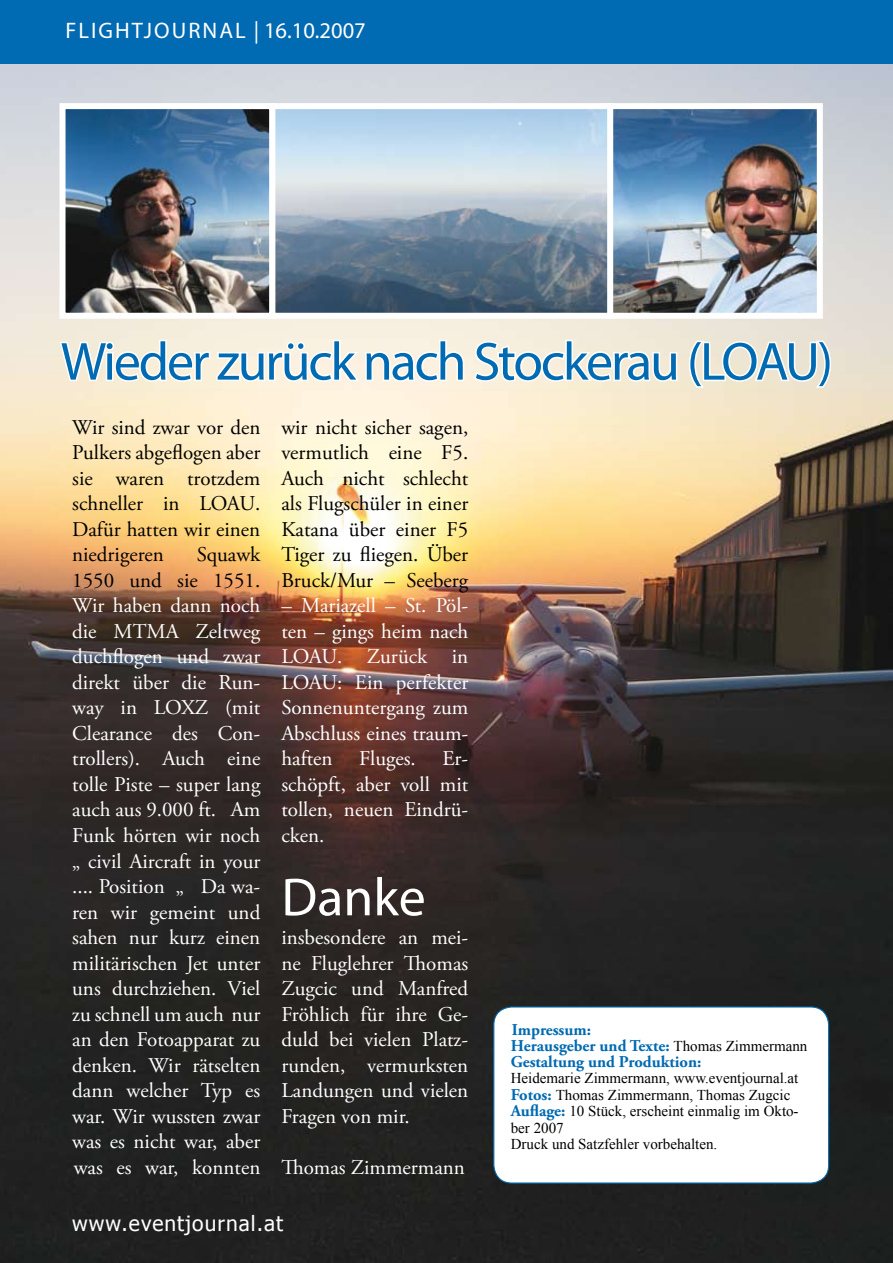
<style>
.page{position:relative;width:893px;height:1263px;background:#fff}
.page>*{position:absolute;margin:0;border:0;box-sizing:border-box;transform-origin:0 0}
.t1{font:54px "Myriad Pro";letter-spacing:-.04em;color:#006ab2}
.t2{font:54px "Myriad Pro";color:#fff}
.t3{font:22.5px "Myriad Pro";letter-spacing:.09em;color:#fff}
.t4{font:21px/25.5px "Adobe Garamond Pro";color:#fff;text-align:justify}
.t5{font:21px/25.5px "Adobe Garamond Pro";color:#000;text-align:justify}
.t6{font:21px "Tahoma";letter-spacing:.05em;color:#fff}
.t7{font:700 16.5px/16.2px "Adobe Garamond Pro";color:#006ab2}
.t8{font:15px/16.5px "Times New Roman";color:#000}
.s1{font-family:"Times New Roman";font-weight:400;font-size:15px;color:#000}
.s2{font-family:"Adobe Garamond Pro";font-weight:700;font-size:16.5px;color:#006ab2}
</style>
<div class="page">
<img style="left:0;top:64px;width:893px;height:1199px">
<div style="left:494px;top:1007px;width:335px;height:176px;background:#fff;border-radius:18px"></div>
<div style="left:493px;top:1006px;width:336px;height:177px;border:1px solid #006ab2;border-radius:18px"></div>
<img style="left:276px;top:110px;width:331px;height:202px">
<div style="left:269px;top:103px;width:345px;height:216px;border:6px solid #fff"></div>
<img style="left:614px;top:110px;width:202px;height:202px">
<div style="left:607px;top:103px;width:216px;height:216px;border:6px solid #fff"></div>
<img style="left:67px;top:110px;width:201px;height:202px">
<div style="left:60px;top:103px;width:215px;height:216px;border:6px solid #fff"></div>
<div style="left:0;top:0;width:893px;height:64px;background:#006ab2"></div>
<svg style="left:58px;top:338px;width:408px;height:45px"></svg>
<svg style="left:472px;top:338px;width:207px;height:45px"></svg>
<svg style="left:687px;top:338px;width:146px;height:52px"></svg>
<p class="t3" style="left:65px;top:17px;width:302px">FlIGHTJournal | 16.10.2007</p>
<h1 class="t1" style="left:61px;top:328px;width:669px">Wieder zurück nach Stockerau (LOAU</h1>
<h1 class="t1" style="left:818px;top:328px;width:17px">)</h1>
<p class="t5" style="left:72px;top:415px;width:190px">Wir sind zwar vor den Pulkers abgeflogen aber sie waren trotzdem schneller in LOAU.<br>Dafür hatten wir einen niedrigeren</p>
<p class="t5" style="left:281px;top:415px;width:188px">wir nicht sicher sagen, vermutlich eine F5.<br>Auch nicht schlecht als Flugschüler in einer Katana über einer F5<br>Tiger zu fliegen. Über Bruck/Mur – Seeberg</p>
<p class="t4" style="left:281px;top:594px;width:188px">– Mariazell – St. Pöl&shy;ten – gings heim nach LOAU. Zurück in LOAU: Ein perfekter Sonnenuntergang zum Abschluss eines traum&shy;haften</p>
<p class="t5" style="left:72px;top:543px;width:190px;text-align:right">Squawk<br>1550 und sie 1551.</p>
<p class="t4" style="left:72px;top:594px;width:190px">Wir haben dann noch die MTMA Zeltweg duchflogen und zwar direkt über die Run&shy;way in LOXZ (mit Clearance des Con&shy;trollers). Auch eine tolle Piste – super lang auch aus 9.000 ft. Am Funk hörten wir noch „ civil Aircraft in your .... Position „ Da wa&shy;ren wir gemeint und sahen nur kurz einen militärischen Jet unter uns durchziehen. Viel zu schnell um auch nur an den Fotoapparat zu denken. Wir rätselten dann welcher Typ es war. Wir wussten zwar was es nicht war, aber was es war, konnten</p>
<p class="t4" style="left:359px;top:747px;width:58px">Fluges.</p>
<p class="t4" style="left:281px;top:747px;width:188px;text-indent:161px">Er&shy;schöpft, aber voll mit tollen, neuen Eindrü&shy;cken.</p>
<h1 class="t2" style="left:281px;top:864px;width:146px">Danke</h1>
<p class="t4" style="left:281px;top:925px;width:188px">insbesondere an mei&shy;ne Fluglehrer Thomas Zugcic und Manfred Fröhlich für ihre Ge&shy;duld bei vielen Platz&shy;runden, vermurksten Landungen und vielen Fragen von mir.</p>
<p class="t4" style="left:281px;top:1155px;width:185px">Thomas Zimmermann</p>
<p class="t7" style="left:511px;top:1022px;width:298px">Impressum:<br>Herausgeber und Texte: <span class="s1">Thomas Zimmermann<br></span>Gestaltung und Produktion:</p>
<p class="t8" style="left:511px;top:1070px;width:289px">Heidemarie Zimmermann, www.eventjournal.at <span class="s2">Fotos:</span> Thomas Zimmermann, Thomas Zugcic <span class="s2">Auflage:</span> 10 Stück, erscheint einmalig im Okto&shy;ber 2007<br>Druck und Satzfehler vorbehalten.</p>
<p class="t6" style="left:72px;top:1209px;width:212px">www.eventjournal.at</p>
</div>
